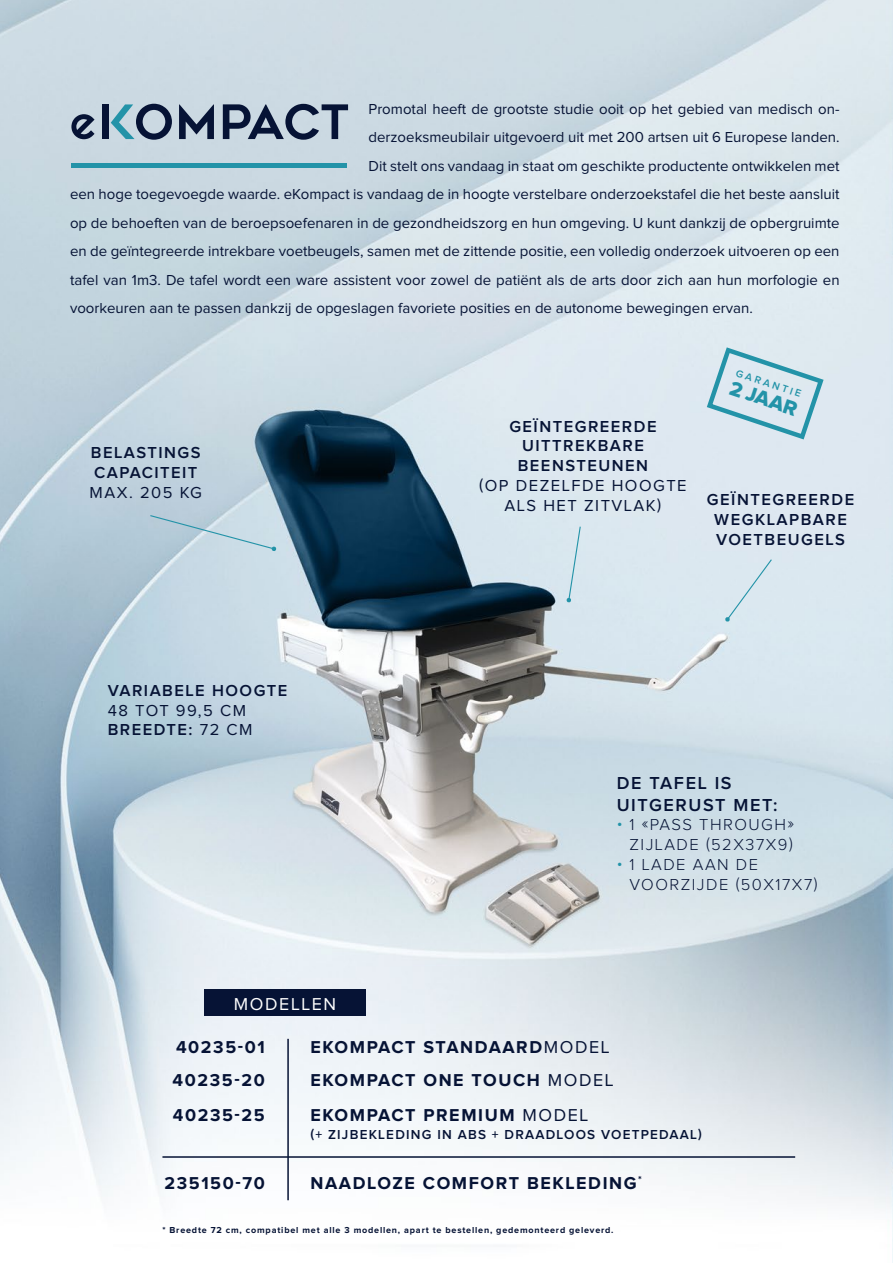
<style>
.page{position:relative;width:893px;height:1263px;background:#fff}
.page>*{position:absolute;margin:0;border:0;box-sizing:border-box;transform-origin:0 0}
.t1{font:21px "Proxima Nova Extrabld";color:#2393a8}
.t2{font:600 18px/21.6px "Proxima Nova";letter-spacing:.09em;color:#061335}
.t3{font:700 17.85px "Proxima Nova";letter-spacing:.09em;color:#061335}
.t4{font:17.85px "Proxima Nova";letter-spacing:.09em;color:#fff}
.t5{font:600 16.5px/19.8px "Proxima Nova";letter-spacing:.09em;color:#061335;text-align:center}
.t6{font:300 16.5px/19.8px "Proxima Nova";letter-spacing:.09em;color:#061335;text-align:right}
.t7{font:16.5px "Proxima Nova";letter-spacing:.09em;color:#061335}
.t8{font:15px "Proxima Nova";color:#061335}
.t9{font:600 13.5px "Proxima Nova";letter-spacing:.09em;color:#061335}
.t10{font:600 10.35px "Proxima Nova";color:#2393a8}
.t11{font:700 9px "Proxima Nova";letter-spacing:.09em;color:#061335}
.s1{font-weight:400}
.s2{color:#2393a8}
</style>
<div class="page">
<img style="left:0;top:0;width:893px;height:1263px">
<div style="left:204px;top:989px;width:162px;height:27px;background:#061335"></div>
<svg style="left:566px;top:525px;width:15px;height:78px"></svg>
<div style="left:725px;top:558px;width:48px;height:64px;background:#dbe8f0"></div>
<svg style="left:149px;top:514px;width:127px;height:37px;background:#bcd3de"></svg>
<hr style="left:287px;top:1039px;width:2px;height:161px;background:#061335">
<hr style="left:162px;top:1156px;width:633px;height:2px;background:#061335">
<hr style="left:71px;top:164px;width:276px;height:4px;background:#2393a8">
<svg style="left:704px;top:344px;width:122px;height:98px;background:#c8dee8"></svg>
<svg style="left:111px;top:104px;width:61px;height:36px;background:#7f99ab"></svg>
<svg style="left:179px;top:104px;width:35px;height:35px"></svg>
<svg style="left:223px;top:104px;width:125px;height:36px;background:#7b889b"></svg>
<div style="left:102px;top:104px;width:7px;height:35px;background:#061335"></div>
<svg style="left:71px;top:114px;width:24px;height:25px"></svg>
<p class="t8" style="left:369px;top:102px;width:473px">Promotal heeft de grootste studie ooit op het gebied van medisch on-</p>
<p class="t8" style="left:369px;top:131px;width:473px">derzoeksmeubilair uitgevoerd uit met 200 artsen uit 6 Europese landen.</p>
<p class="t8" style="left:369px;top:159px;width:473px">Dit stelt ons vandaag in staat om geschikte productente ontwikkelen met</p>
<p class="t8" style="left:70px;top:188px;width:771px">een hoge toegevoegde waarde. eKompact is vandaag de in hoogte verstelbare onderzoekstafel die het beste aansluit</p>
<p class="t8" style="left:70px;top:216px;width:771px">op de behoeften van de beroepsoefenaren in de gezondheidszorg en hun omgeving. U kunt dankzij de opbergruimte</p>
<p class="t8" style="left:70px;top:245px;width:771px">en de geïntegreerde intrekbare voetbeugels, samen met de zittende positie, een volledig onderzoek uitvoeren op een</p>
<p class="t8" style="left:70px;top:273px;width:771px">tafel van 1m3. De tafel wordt een ware assistent voor zowel de patiënt als de arts door zich aan hun morfologie en</p>
<p class="t8" style="left:70px;top:302px;width:684px">voorkeuren aan te passen dankzij de opgeslagen favoriete posities en de autonome bewegingen ervan.</p>
<p class="t5" style="left:91px;top:443px;width:111px">BELASTINGS</p>
<p class="t5" style="left:90px;top:463px;width:114px;text-align:left">CAPACITEIT<br><span class="s1">MAX. 205 KG</span></p>
<p class="t5" style="left:108px;top:681px;width:181px">VARIABELE HOOGTE</p>
<p class="t7" style="left:108px;top:702px;width:140px">48 TOT 99,5 CM</p>
<p class="t5" style="left:108px;top:721px;width:146px">BREEDTE: <span class="s1">72 CM</span></p>
<p class="t5" style="left:479px;top:417px;width:209px">GEÏNTEGREERDE<br>UITTREKBARE<br>BEENSTEUNEN<br><span class="s1">(OP DEZELFDE HOOGTE<br>ALS HET ZITVLAK)</span></p>
<p class="t10" style="left:738px;top:368px;width:70px;rotate:18deg">GARANTIE</p>
<p class="t1" style="left:734px;top:378px;width:71px;rotate:19deg">2 JAAR</p>
<p class="t5" style="left:707px;top:491px;width:149px">GEÏNTEGREERDE<br>WEGKLAPBARE</p>
<p class="t5" style="left:716px;top:530px;width:130px">VOETBEUGELS</p>
<p class="t2" style="left:617px;top:773px;width:162px">DE TAFEL IS<br>UITGERUST MET:</p>
<p class="t6" style="left:617px;top:816px;width:179px"><span class="s2">•</span> 1 «PASS THROUGH»<br>ZIJLADE (52X37X9)</p>
<p class="t6" style="left:629px;top:855px;width:190px;text-align:left;text-indent:-13px"><span class="s2">•</span> 1 LADE AAN DE<br>VOORZIJDE (50X17X7)</p>
<p class="t4" style="left:234px;top:996px;width:104px">MODELLEN</p>
<p class="t3" style="left:176px;top:1039px;width:90px">40235-01</p>
<p class="t3" style="left:310px;top:1039px;width:301px">EKOMPACT STANDAARD<span class="s1">MODEL</span></p>
<p class="t3" style="left:310px;top:1072px;width:305px">EKOMPACT ONE TOUCH <span class="s1">MODEL</span></p>
<p class="t3" style="left:310px;top:1107px;width:279px">EKOMPACT PREMIUM <span class="s1">MODEL</span></p>
<p class="t9" style="left:310px;top:1128px;width:393px">(+ ZIJBEKLEDING IN ABS + DRAADLOOS VOETPEDAAL)</p>
<p class="t3" style="left:310px;top:1175px;width:333px">NAADLOZE COMFORT BEKLEDING<sup>*</sup></p>
<p class="t3" style="left:173px;top:1072px;width:94px">40235-20</p>
<p class="t3" style="left:173px;top:1107px;width:93px">40235-25</p>
<p class="t3" style="left:164px;top:1175px;width:102px">235150-70</p>
<p class="t11" style="left:162px;top:1226px;width:453px">* Breedte 72 cm, compatibel met alle 3 modellen, apart te bestellen, gedemonteerd geleverd.</p>
</div>
